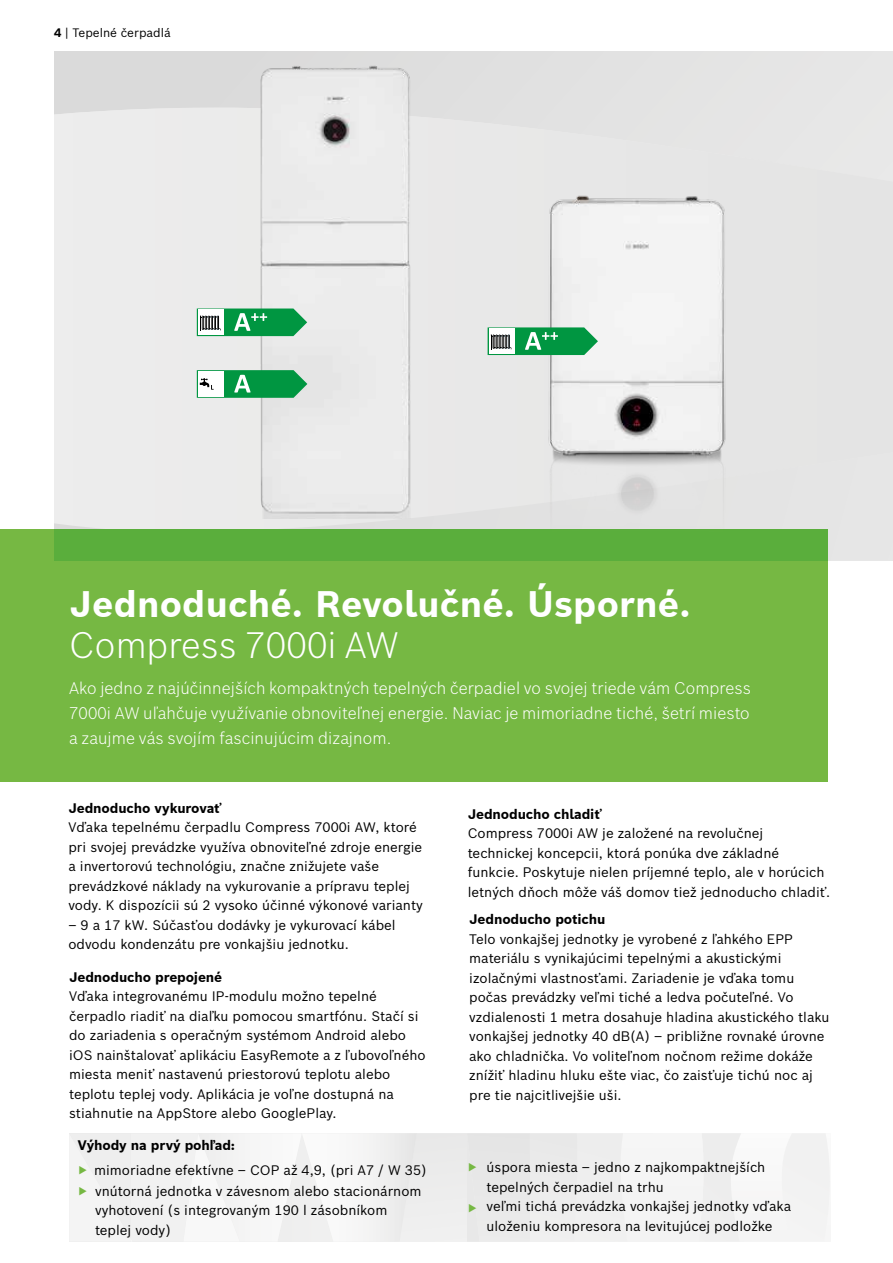
<style>
.page{position:relative;width:893px;height:1263px;background:#fff}
.page>*{position:absolute;margin:0;border:0;box-sizing:border-box;transform-origin:0 0}
.t1{font:700 36px "Bosch Sans";letter-spacing:.005em;color:#fff}
.t2{font:300 36px "Bosch Sans";letter-spacing:.005em;color:#fff}
.t3{font:300 16.5px/24.8px "Bosch Sans";letter-spacing:.005em;color:#fff;text-align:justify}
.t4{font:13.5px/19.5px "Bosch Sans";color:#000}
.t5{font:700 13.5px "Bosch Sans";letter-spacing:-.01em;color:#000}
.t6{font:13.5px "Bosch Sans";color:#76b843}
.t7{font:12px "Bosch Sans";color:#000}
.s1{font-weight:700}
.s2{font-family:"Bosch Office Sans"}
.s3{color:#76b843}
</style>
<div class="page">
<div style="left:54px;top:51px;width:839px;height:57px;background:#e1e1e1"></div>
<div style="left:54px;top:108px;width:839px;height:344px;background:#e8e8e8"></div>
<div style="left:54px;top:452px;width:839px;height:109px;background:#e8e8e8"></div>
<div style="left:881px;top:111px;width:12px;height:384px;background:#e4e4e4"></div>
<div style="left:0;top:529px;width:828px;height:252px;background:#76b843"></div>
<img style="left:539px;top:189px;width:197px;height:340px">
<img style="left:248px;top:62px;width:169px;height:456px">
<svg style="left:197px;top:308px;width:110px;height:28px"></svg>
<svg style="left:488px;top:327px;width:110px;height:28px"></svg>
<svg style="left:69px;top:1133px;width:761px;height:109px"></svg>
<div style="left:54px;top:529px;width:774px;height:32px;background:#5aae3c"></div>
<svg style="left:197px;top:370px;width:110px;height:28px"></svg>
<p class="t7" style="left:54px;top:23px;width:118px"><span class="s1">4</span> | Tepelné čerpadlá</p>
<h1 class="t1" style="left:69px;top:580px;width:623px">Jednoduché. Revolučné. Úsporné.</h1>
<h1 class="t2" style="left:69px;top:619px;width:331px">Compress 7000i AW</h1>
<p class="t3" style="left:69px;top:675px;width:683px">Ako jedno z najúčinnejších kompaktných tepelných čerpadiel vo svojej triede vám Compress 7000i AW uľahčuje využívanie obnoviteľnej energie. Naviac je mimoriadne tiché, šetrí miesto a zaujme vás svojím fascinujúcim dizajnom.</p>
<p class="t5" style="left:68px;top:799px;width:155px">Jednoducho vykurovať</p>
<p class="t4" style="left:68px;top:817px;width:356px">Vďaka tepelnému čerpadlu Compress 7000i AW, ktoré pri svojej prevádzke využíva obnoviteľné zdroje energie a invertorovú technológiu, značne znižujete vaše prevádzkové náklady na vykurovanie a prípravu teplej vody. K dispozícii sú 2 vysoko účinné výkonové varianty</p>
<p class="t4" style="left:68px;top:914px;width:329px">– 9 a 17 kW. Súčasťou dodávky je vykurovací kábel odvodu kondenzátu pre vonkajšiu jednotku.</p>
<p class="t5" style="left:69px;top:967px;width:155px">Jednoducho prepojené</p>
<p class="t4" style="left:69px;top:985px;width:358px">Vďaka integrovanému IP-modulu možno tepelné čerpadlo riadiť na diaľku pomocou smartfónu. Stačí si do zariadenia s operačným systémom Android alebo iOS nainštalovať aplikáciu EasyRemote a z ľubovoľného miesta meniť nastavenú priestorovú teplotu alebo teplotu teplej vody. Aplikácia je voľne dostupná na stiahnutie na AppStore alebo GooglePlay.</p>
<p class="t5" style="left:468px;top:805px;width:135px">Jednoducho chladiť</p>
<p class="t4" style="left:468px;top:823px;width:364px">Compress 7000i AW je založené na revolučnej technickej koncepcii, ktorá ponúka dve základné funkcie. Poskytuje nielen príjemné teplo, ale v horúcich letných dňoch môže váš domov tiež jednoducho chladiť.</p>
<p class="t5" style="left:469px;top:910px;width:138px">Jednoducho potichu</p>
<p class="t4" style="left:469px;top:928px;width:362px">Telo vonkajšej jednotky je vyrobené z ľahkého EPP materiálu s vynikajúcimi tepelnými a akustickými izolačnými vlastnosťami. Zariadenie je vďaka tomu počas prevádzky veľmi tiché a ledva počuteľné. Vo vzdialenosti 1 metra dosahuje hladina akustického tlaku vonkajšej jednotky 40 dB(A) – približne rovnaké úrovne ako chladnička. Vo voliteľnom nočnom režime dokáže znížiť hladinu hluku ešte viac, čo zaisťuje tichú noc aj pre tie najcitlivejšie uši.</p>
<p class="t5" style="left:78px;top:1136px;width:159px">Výhody na prvý poh<span class="s2">ľ</span>ad:</p>
<p class="t4" style="left:95px;top:1180px;width:328px">vnútorná jednotka v závesnom alebo stacionárnom vyhotovení (s integrovaným 190 l zásobníkom teplej vody)</p>
<p class="t4" style="left:78px;top:1159px;width:350px"><span class="s3">▶</span> mimoriadne efektívne – COP až 4,9, (pri A7 / W 35)</p>
<p class="t4" style="left:486px;top:1157px;width:306px">úspora miesta – jedno z najkompaktnejších tepelných čerpadiel na trhu<br>veľmi tichá prevádzka vonkajšej jednotky vďaka uloženiu kompresora na levitujúcej podložke</p>
<p class="t6" style="left:468px;top:1157px;width:11px">▶</p>
<p class="t6" style="left:468px;top:1197px;width:11px">▶</p>
<p class="t6" style="left:78px;top:1181px;width:11px">▶</p>
</div>
